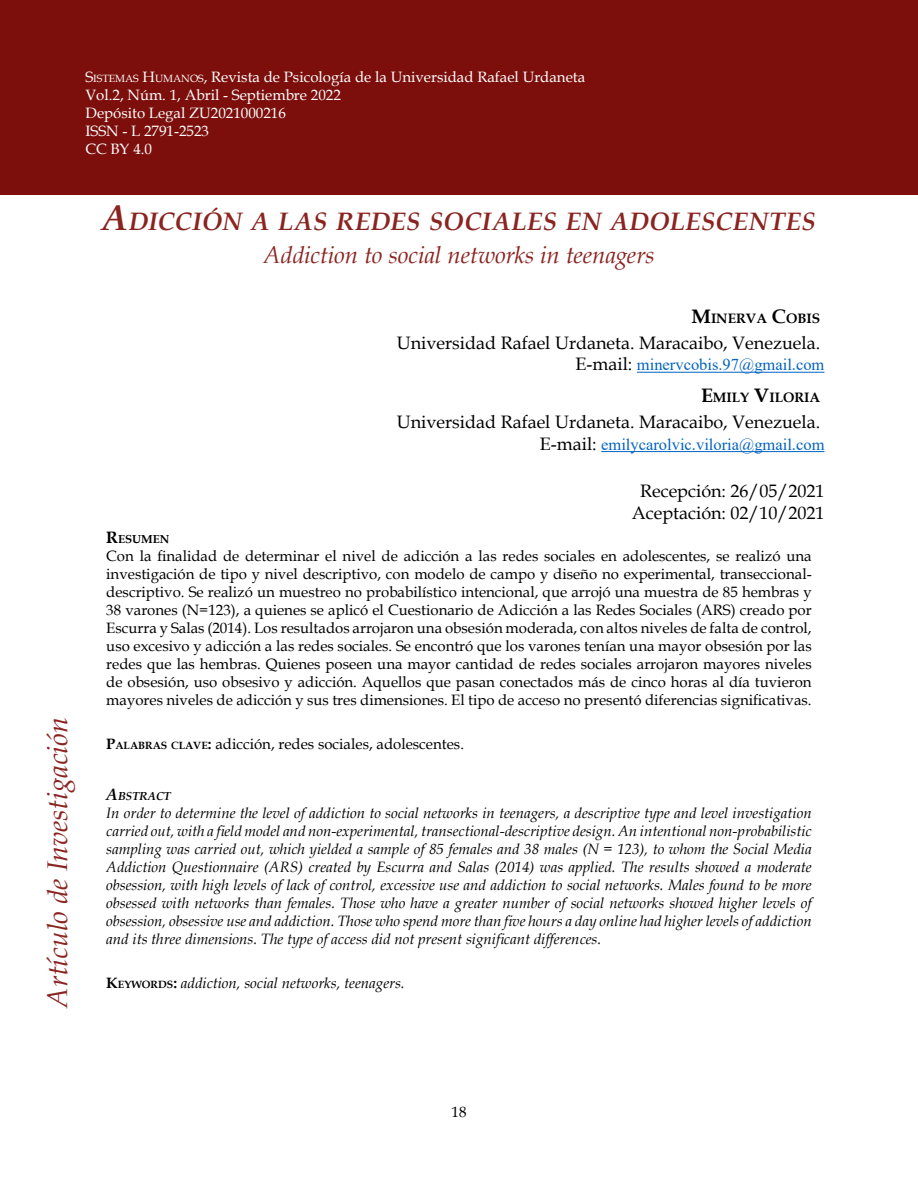
<style>
.page{position:relative;width:918px;height:1188px;background:#fff}
.page>*{position:absolute;margin:0;border:0;box-sizing:border-box;transform-origin:0 0}
.t1{font:italic 28.5px "Book Antiqua";color:#8a2421}
.t2{font:italic 700 25.2px "Book Antiqua";letter-spacing:.01em;color:#8a2421}
.t3{font:italic 24px "Book Antiqua";letter-spacing:-.01em;color:#8a2421}
.t4{font:18px/21.6px "Book Antiqua";color:#000;text-align:center}
.t5{font:16.5px "Times New Roman";color:#0563c1}
.t6{font:15px/18px "Book Antiqua";color:#000;text-align:justify}
.t7{font:italic 15px/18px "Book Antiqua";color:#000;text-align:justify}
.t8{font:15px/18px "Book Antiqua";color:#fff}
.t9{font:700 13.65px "Book Antiqua";color:#000}
.t10{font:italic 700 11.55px "Book Antiqua";color:#000}
.t11{font:700 11.55px "Book Antiqua";color:#000}
.s1{font-style:inherit}
.s2{font-size:10.5px}
.s3{font-size:36px}
.s4{font-size:19.5px}
.s5{font-family:"Book Antiqua";font-size:18px;color:#000}
.s6{font-size:16.5px}
.s7{font-weight:700}
.s8{font-weight:700;font-size:10.5px}
.s9{font-weight:700;font-style:normal}
.s10{font-weight:700;font-style:normal;font-size:10.5px}
</style>
<div class="page">
<div style="left:1px;top:0;width:917px;height:195px;background:#7c0f0b"></div>
<hr style="left:637px;top:372px;width:187px;height:1px;background:#0563c1">
<hr style="left:601px;top:451px;width:223px;height:1px;background:#0563c1">
<p class="t8" style="left:85px;top:67px;width:501px"><span class="s1">S</span><span class="s2">ISTEMAS</span> <span class="s1">H</span><span class="s2">UMANOS</span>, Revista de Psicología de la Universidad Rafael Urdaneta Vol.2, Núm. 1, Abril - Septiembre 2022<br>Depósito Legal ZU2021000216<br>ISSN - L 2791-2523<br>CC BY 4.0</p>
<h1 class="t1" style="left:37px;top:1008px;width:292px;rotate:-90deg">Artículo de Investigación</h1>
<h2 class="t2" style="left:102px;top:204px;width:715px"><span class="s3">A</span>DICCIÓN A LAS REDES SOCIALES EN ADOLESCENTES</h2>
<h3 class="t3" style="left:264px;top:238px;width:392px">Addiction to social networks in teenagers</h3>
<p class="t9" style="left:692px;top:309px;width:130px"><span class="s4">M</span>INERVA <span class="s4">C</span>OBIS</p>
<p class="t4" style="left:397px;top:332px;width:425px">Universidad Rafael Urdaneta. Maracaibo, Venezuela.</p>
<p class="t5" style="left:576px;top:353px;width:250px"><span class="s5">E-mail:</span> minervcobis.97@gmail.com</p>
<p class="t9" style="left:701px;top:388px;width:121px"><span class="s4">E</span>MILY <span class="s4">V</span>ILORIA</p>
<p class="t4" style="left:397px;top:411px;width:425px">Universidad Rafael Urdaneta. Maracaibo, Venezuela.</p>
<p class="t5" style="left:540px;top:433px;width:286px"><span class="s5">E-mail:</span> emilycarolvic.viloria@gmail.com</p>
<p class="t4" style="left:632px;top:480px;width:194px">Recepción: 26/05/2021<br>Aceptación: 02/10/2021</p>
<p class="t11" style="left:106px;top:531px;width:65px"><span class="s6">R</span>ESUMEN</p>
<p class="t6" style="left:106px;top:546px;width:707px">Con la finalidad de determinar el nivel de adicción a las redes sociales en adolescentes, se realizó una investigación de tipo y nivel descriptivo, con modelo de campo y diseño no experimental, transeccional&shy;descriptivo. Se realizó un muestreo no probabilístico intencional, que arrojó una muestra de 85 hembras y 38 varones (N=123), a quienes se aplicó el Cuestionario de Adicción a las Redes Sociales (ARS) creado por Escurra y Salas (2014). Los resultados arrojaron una obsesión moderada, con altos niveles de falta de control, uso excesivo y adicción a las redes sociales. Se encontró que los varones tenían una mayor obsesión por las redes que las hembras. Quienes poseen una mayor cantidad de redes sociales arrojaron mayores niveles de obsesión, uso obsesivo y adicción. Aquellos que pasan conectados más de cinco horas al día tuvieron mayores niveles de adicción y sus tres dimensiones. El tipo de acceso no presentó diferencias significativas.</p>
<p class="t6" style="left:106px;top:735px;width:359px"><span class="s7">P</span><span class="s8">ALABRAS CLAVE</span><span class="s7">:</span> adicción, redes sociales, adolescentes.</p>
<p class="t10" style="left:106px;top:788px;width:66px"><span class="s6">A</span>BSTRACT</p>
<p class="t7" style="left:106px;top:803px;width:707px">In order to determine the level of addiction to social networks in teenagers, a descriptive type and level investigation carried out, with a field model and non-experimental, transectional-descriptive design. An intentional non-probabilistic sampling was carried out, which yielded a sample of 85 females and 38 males (N = 123), to whom the Social Media Addiction Questionnaire (ARS) created by Escurra and Salas (2014) was applied. The results showed a moderate obsession, with high levels of lack of control, excessive use and addiction to social networks. Males found to be more obsessed with networks than females. Those who have a greater number of social networks showed higher levels of obsession, obsessive use and addiction. Those who spend more than five hours a day online had higher levels of addiction and its three dimensions. The type of access did not present significant differences.</p>
<p class="t7" style="left:106px;top:974px;width:300px"><span class="s9">K</span><span class="s10">EYWORDS</span><span class="s9">:</span> addiction, social networks, teenagers.</p>
<p class="t6" style="left:452px;top:1103px;width:16px">18</p>
</div>
